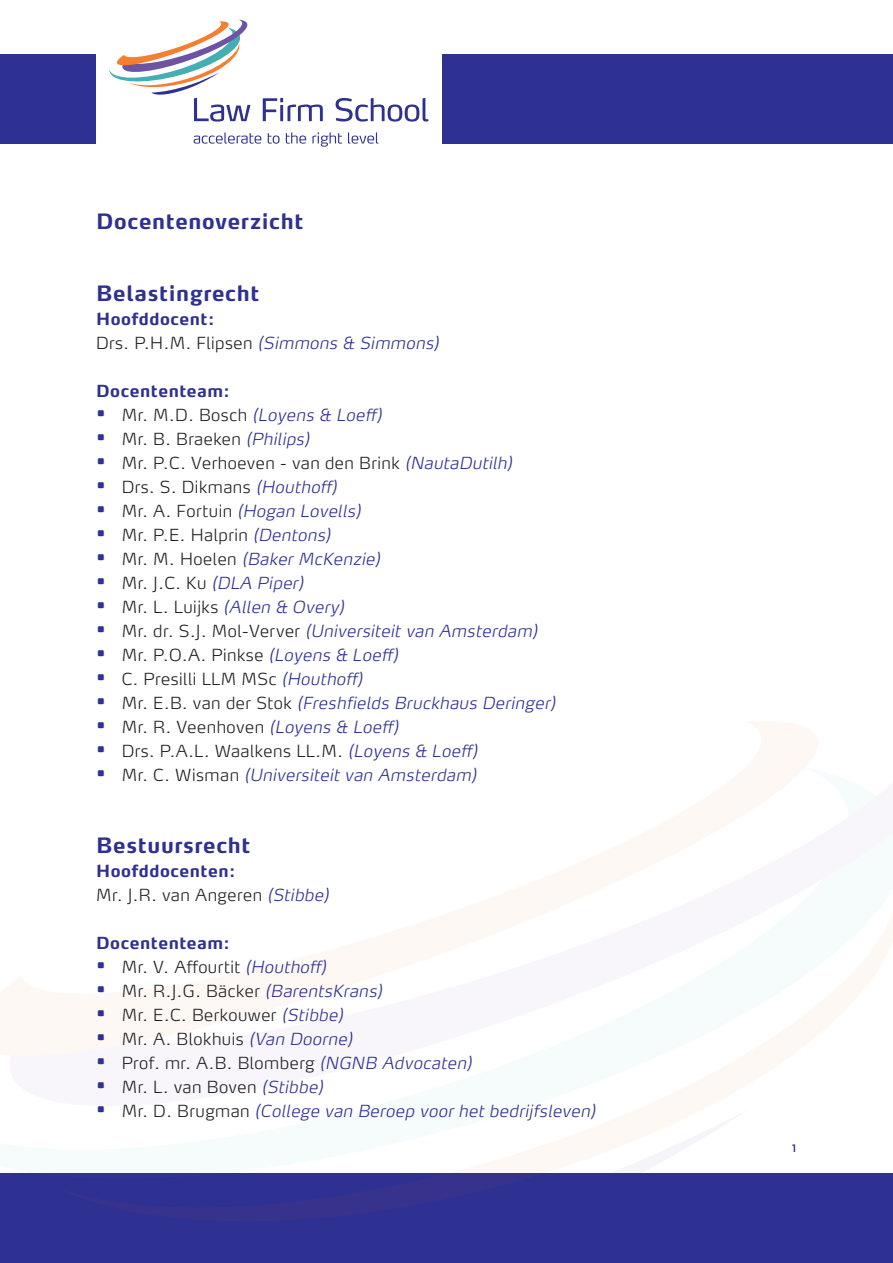
<style>
.page{position:relative;width:893px;height:1263px;background:#fff}
.page>*{position:absolute;margin:0;border:0;box-sizing:border-box;transform-origin:0 0}
.t1{font:700 21px "Max OT";letter-spacing:.03em;color:#2e3092}
.t2{font:300 expanded 16.5px/24px "Max OT";letter-spacing:.03em;color:#231f20}
.t3{font:italic 300 expanded 16.5px "Max OT";color:#2e3092}
.t4{font:700 16.5px "Max OT";letter-spacing:.03em;color:#2e3092}
.t5{font:14.25px "Max OT";color:#2e3092}
.s1{font-weight:700;font-stretch:normal;color:#2e3092}
.s2{font-style:italic;color:#2e3092}
.s3{font-style:normal;font-size:22.5px}
.s4{font-style:normal;color:#231f20}
.s5{font-size:22.5px;color:#2e3092}
</style>
<div class="page">
<div style="left:0;top:1174px;width:893px;height:89px;background:#2e3092"></div>
<svg style="left:230px;top:1173px;width:519px;height:1px"></svg>
<div style="left:0;top:54px;width:893px;height:89px;background:#2e3092"></div>
<div style="left:96px;top:13px;width:345px;height:145px;background:#fff"></div>
<svg style="left:109px;top:20px;width:141px;height:102px"></svg>
<svg style="left:263px;top:98px;width:60px;height:23px"></svg>
<svg style="left:336px;top:98px;width:92px;height:24px"></svg>
<svg style="left:194px;top:132px;width:67px;height:12px"></svg>
<svg style="left:268px;top:133px;width:12px;height:11px"></svg>
<svg style="left:286px;top:132px;width:20px;height:12px"></svg>
<svg style="left:312px;top:132px;width:30px;height:15px"></svg>
<svg style="left:348px;top:132px;width:31px;height:12px"></svg>
<p class="t1" style="left:96px;top:208px;width:209px">Docentenoverzicht</p>
<p class="t1" style="left:96px;top:280px;width:165px">Belastingrecht</p>
<p class="t2" style="left:96px;top:307px;width:348px"><span class="s1">Hoofddocent:<br></span>D rs . P. H . M . F l i p s e n <span class="s2">(Simmons &amp; Simmons)</span></p>
<p class="t4" style="left:96px;top:380px;width:135px">Docententeam:</p>
<p class="t3" style="left:96px;top:404px;width:290px"><span class="s3">•</span> <span class="s4">M r. M . D . B o s c h</span> (Loyens &amp; Loeff)</p>
<p class="t2" style="left:96px;top:427px;width:218px"><span class="s5">•</span> Mr. B. Braeken <span class="s2">(Philips)</span></p>
<p class="t2" style="left:96px;top:451px;width:421px"><span class="s5">•</span> Mr. P.C. Verhoeven - van den Brink <span class="s2">(NautaDutilh)</span></p>
<p class="t2" style="left:96px;top:475px;width:246px"><span class="s5">•</span> Drs. S. Dikmans <span class="s2">(Houthoff)</span></p>
<p class="t3" style="left:96px;top:500px;width:269px"><span class="s3">•</span> <span class="s4">M r. A . F o r t u i n</span> (Hogan Lovells)</p>
<p class="t2" style="left:96px;top:523px;width:239px"><span class="s5">•</span> Mr. P.E. Halprin <span class="s2">(Dentons)</span></p>
<p class="t3" style="left:96px;top:548px;width:289px"><span class="s3">•</span> <span class="s4">M r. M . H o e l e n</span> (Baker McKenzie)</p>
<p class="t3" style="left:96px;top:572px;width:212px"><span class="s3">•</span> <span class="s4">M r. J . C . K u</span> (DLA Piper)</p>
<p class="t3" style="left:96px;top:596px;width:253px"><span class="s3">•</span> <span class="s4">M r. L . L u ij k s</span> (Allen &amp; Overy)</p>
<p class="t3" style="left:96px;top:620px;width:446px"><span class="s3">•</span> <span class="s4">M r. d r. S .J . M o l -Ve rve r</span> (Universiteit van Amsterdam)</p>
<p class="t2" style="left:96px;top:643px;width:307px"><span class="s5">•</span> Mr. P.O.A. Pinkse <span class="s2">(Loyens &amp; Loeff)</span></p>
<p class="t2" style="left:96px;top:667px;width:271px"><span class="s5">•</span> C. Presilli LLM MSc <span class="s2">(Houthoff)</span></p>
<p class="t3" style="left:96px;top:692px;width:464px"><span class="s3">•</span> <span class="s4">M r. E . B . v a n d e r S t o k</span> (Freshfields Bruckhaus Deringer)</p>
<p class="t2" style="left:96px;top:715px;width:307px"><span class="s5">•</span> Mr. R. Veenhoven <span class="s2">(Loyens &amp; Loeff)</span></p>
<p class="t2" style="left:96px;top:739px;width:386px"><span class="s5">•</span> Drs. P.A.L. Waalkens LL.M. <span class="s2">(Loyens &amp; Loeff)</span></p>
<p class="t3" style="left:96px;top:764px;width:385px"><span class="s3">•</span> <span class="s4">M r. C . W i s m a n</span> (Universiteit van Amsterdam)</p>
<p class="t1" style="left:96px;top:832px;width:156px">Bestuursrecht</p>
<p class="t2" style="left:96px;top:859px;width:238px"><span class="s1">Hoofddocenten:<br></span>Mr. J.R. van Angeren <span class="s2">(Stibbe)</span></p>
<p class="t4" style="left:96px;top:932px;width:135px">Docententeam:</p>
<p class="t2" style="left:96px;top:955px;width:235px"><span class="s5">•</span> Mr. V. Affourtit <span class="s2">(Houthoff)</span></p>
<p class="t2" style="left:96px;top:979px;width:291px"><span class="s5">•</span> Mr. R.J.G. Bäcker <span class="s2">(BarentsKrans)</span></p>
<p class="t2" style="left:96px;top:1003px;width:252px"><span class="s5">•</span> Mr. E.C. Berkouwer <span class="s2">(Stibbe)</span></p>
<p class="t2" style="left:96px;top:1027px;width:261px"><span class="s5">•</span> Mr. A. Blokhuis <span class="s2">(Van Doorne)</span></p>
<p class="t2" style="left:96px;top:1051px;width:380px"><span class="s5">•</span> Prof. mr. A.B. Blomberg <span class="s2">(NGNB Advocaten)</span></p>
<p class="t2" style="left:96px;top:1075px;width:232px"><span class="s5">•</span> Mr. L. van Boven <span class="s2">(Stibbe)</span></p>
<p class="t3" style="left:96px;top:1100px;width:504px"><span class="s3">•</span> <span class="s4">M r. D . B r u g m a n</span> (College van Beroep voor het bedrijfsleven)</p>
<p class="t5" style="left:793px;top:1137px;width:6px">1</p>
</div>
